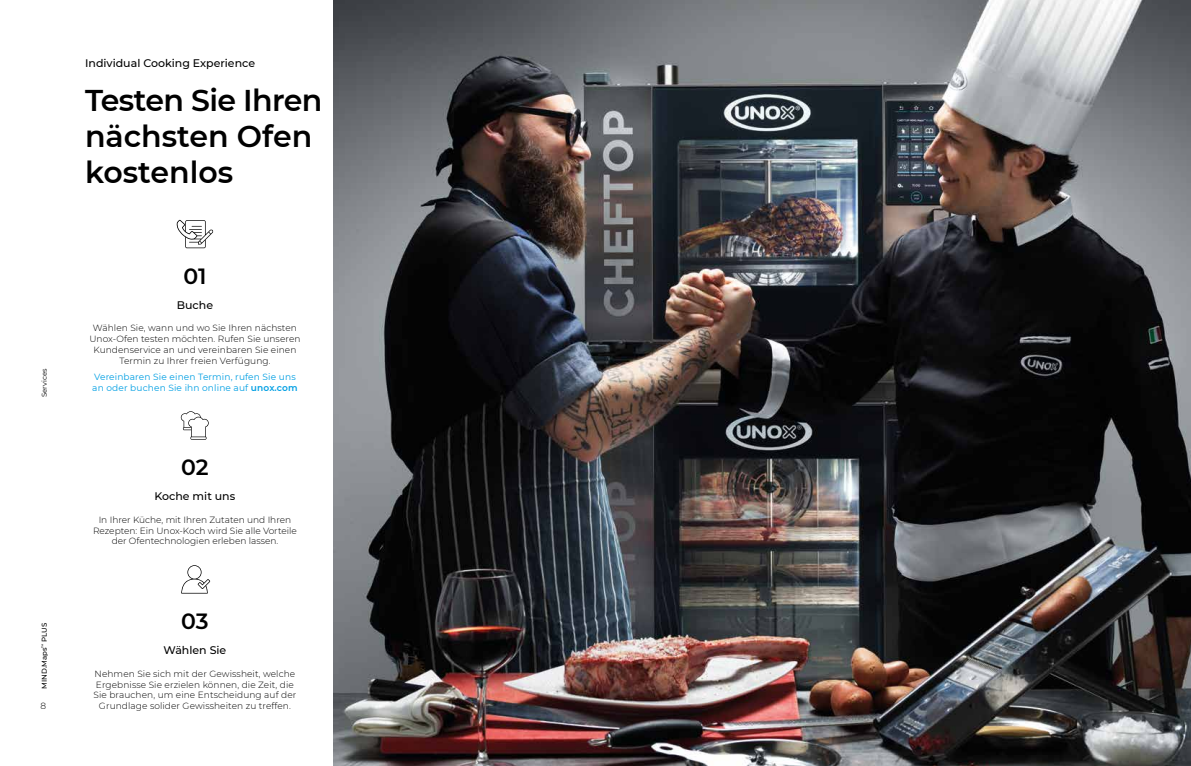
<style>
.page{position:relative;width:1191px;height:766px;background:#fff}
.page>*{position:absolute;margin:0;border:0;box-sizing:border-box;transform-origin:0 0}
.t1{font:600 30px/36px "Montserrat";letter-spacing:-.01em;color:#000}
.t2{font:600 22px "Montserrat";color:#000}
.t3{font:500 11px "Montserrat";color:#000}
.t4{font:300 9px/10.8px "Montserrat";letter-spacing:.01em;color:#000;text-align:center}
.t5{font:9px/10.8px "Montserrat";letter-spacing:.015em;color:#009fe3}
.t6{font:500 7px "Montserrat";color:#000}
.t7{font:7px "Montserrat";color:#000}
.s1{font-weight:600}
</style>
<div class="page">
<img style="left:333px;top:0;width:858px;height:765px">
<svg style="left:181px;top:565px;width:29px;height:28px"></svg>
<svg style="left:181px;top:411px;width:28px;height:28px"></svg>
<svg style="left:176px;top:220px;width:37px;height:28px"></svg>
<p class="t7" style="left:40px;top:397px;width:30px;rotate:-90deg">Services</p>
<p class="t6" style="left:40px;top:688px;width:67px;rotate:-90deg">MIND.Maps<sup>™</sup> PLUS</p>
<p class="t4" style="left:41px;top:700px;width:7px">8</p>
<p class="t3" style="left:85px;top:56px;width:172px">Individual Cooking Experience</p>
<h1 class="t1" style="left:85px;top:81px;width:239px">Testen Sie Ihren nächsten Ofen kostenlos</h1>
<h2 class="t2" style="left:183px;top:260px;width:25px">01</h2>
<p class="t3" style="left:177px;top:297px;width:38px">Buche</p>
<p class="t4" style="left:89px;top:322px;width:213px">Wählen Sie, wann und wo Sie Ihren nächsten Unox-Ofen testen möchten. Rufen Sie unseren Kundenservice an und vereinbaren Sie einen Termin zu Ihrer freien Verfügung.</p>
<p class="t5" style="left:92px;top:370px;width:207px">Vereinbaren Sie einen Termin, rufen Sie uns an oder buchen Sie ihn online auf <span class="s1">unox.com</span></p>
<h2 class="t2" style="left:181px;top:451px;width:29px">02</h2>
<p class="t3" style="left:155px;top:488px;width:82px">Koche mit uns</p>
<p class="t4" style="left:93px;top:514px;width:205px">In Ihrer Küche, mit Ihren Zutaten und Ihren<br>Rezepten: Ein Unox-Koch wird Sie alle Vorteile der Ofentechnologien erleben lassen.</p>
<h2 class="t2" style="left:181px;top:605px;width:29px">03</h2>
<p class="t3" style="left:164px;top:642px;width:64px">Wählen Sie</p>
<p class="t4" style="left:94px;top:667px;width:204px">Nehmen Sie sich mit der Gewissheit, welche Ergebnisse Sie erzielen können, die Zeit, die Sie brauchen, um eine Entscheidung auf der Grundlage solider Gewissheiten zu treffen.</p>
</div>
